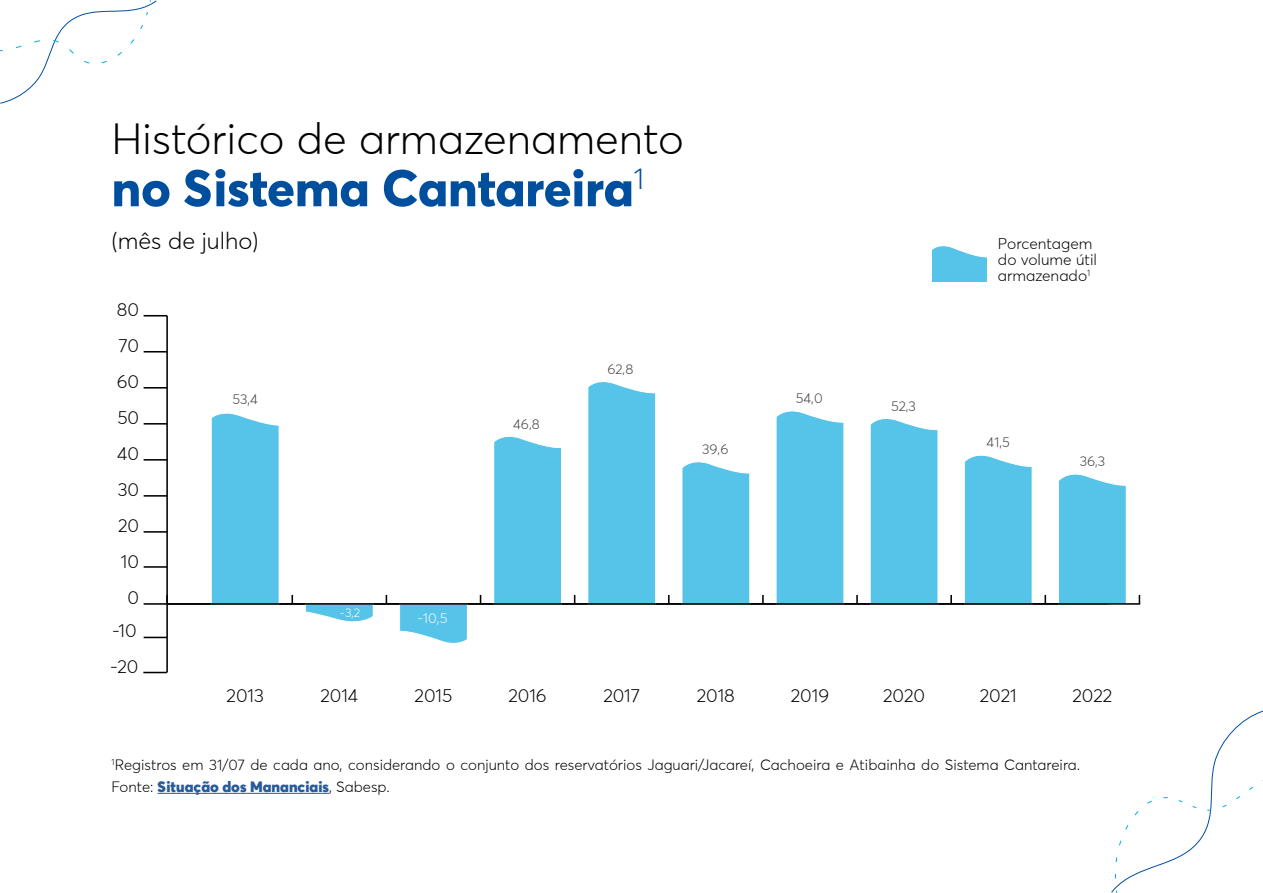
<style>
.page{position:relative;width:1263px;height:893px;background:#fff}
.page>*{position:absolute;margin:0;border:0;box-sizing:border-box;transform-origin:0 0}
.t1{font:800 51px "Averta Std";color:#004f9f}
.t2{font:300 43.5px "Averta Std";color:#000}
.t3{font:300 23.55px "Averta Std";color:#000}
.t4{font:300 18.6px "Averta Std";color:#000}
.t5{font:300 15.45px/16.2px "Averta Std";color:#000}
.t6{font:300 15px/22.5px "Averta Std";color:#000}
.t7{font:300 13.95px "Averta Std";color:#404040}
.t8{font:300 13.95px "Averta Std";color:#fff}
.t9{font:300 12.45px "Averta Std";color:#fff}
.s1{font-weight:900;color:#275b9b}
</style>
<div class="page">
<svg style="left:0;top:0;width:157px;height:104px"></svg>
<svg style="left:1111px;top:710px;width:152px;height:183px"></svg>
<svg style="left:762px;top:595px;width:2px;height:8px"></svg>
<svg style="left:856px;top:595px;width:2px;height:8px"></svg>
<svg style="left:950px;top:595px;width:2px;height:8px"></svg>
<svg style="left:1044px;top:595px;width:2px;height:8px"></svg>
<hr style="left:166px;top:316px;width:2px;height:356px;background:#000">
<svg style="left:144px;top:637px;width:22px;height:1px"></svg>
<hr style="left:144px;top:603px;width:23px;height:2px;background:#000">
<svg style="left:143px;top:672px;width:24px;height:1px"></svg>
<hr style="left:144px;top:531px;width:23px;height:2px;background:#000">
<hr style="left:144px;top:566px;width:23px;height:2px;background:#000">
<hr style="left:144px;top:495px;width:23px;height:2px;background:#000">
<hr style="left:144px;top:459px;width:23px;height:2px;background:#000">
<hr style="left:144px;top:423px;width:23px;height:2px;background:#000">
<hr style="left:144px;top:387px;width:23px;height:2px;background:#000">
<hr style="left:144px;top:351px;width:23px;height:2px;background:#000">
<svg style="left:144px;top:315px;width:23px;height:1px"></svg>
<div style="left:933px;top:246px;width:54px;height:36px;background:#56c3e8"></div>
<div style="left:211px;top:412px;width:68px;height:192px;background:#56c3e8"></div>
<div style="left:211px;top:411px;width:68px;height:193px;border:1px solid #fff"></div>
<div style="left:400px;top:604px;width:67px;height:42px;background:#56c3e8"></div>
<div style="left:399px;top:604px;width:69px;height:43px;border:1px solid #fff"></div>
<div style="left:494px;top:435px;width:67px;height:169px;background:#56c3e8"></div>
<div style="left:493px;top:435px;width:69px;height:169px;border:1px solid #fff"></div>
<div style="left:588px;top:378px;width:68px;height:226px;background:#56c3e8"></div>
<div style="left:587px;top:377px;width:69px;height:227px;border:1px solid #fff"></div>
<div style="left:682px;top:461px;width:68px;height:143px;background:#56c3e8"></div>
<div style="left:682px;top:461px;width:68px;height:143px;border:1px solid #fff"></div>
<div style="left:776px;top:409px;width:68px;height:195px;background:#56c3e8"></div>
<div style="left:870px;top:415px;width:68px;height:189px;background:#56c3e8"></div>
<div style="left:870px;top:415px;width:68px;height:189px;border:1px solid #fff"></div>
<div style="left:964px;top:454px;width:68px;height:150px;background:#56c3e8"></div>
<div style="left:964px;top:454px;width:68px;height:150px;border:1px solid #fff"></div>
<div style="left:1058px;top:473px;width:68px;height:131px;background:#56c3e8"></div>
<div style="left:1058px;top:473px;width:69px;height:131px;border:1px solid #fff"></div>
<svg style="left:211px;top:411px;width:68px;height:18px"></svg>
<svg style="left:493px;top:435px;width:69px;height:16px"></svg>
<svg style="left:587px;top:377px;width:69px;height:19px"></svg>
<svg style="left:682px;top:461px;width:68px;height:16px"></svg>
<svg style="left:776px;top:409px;width:68px;height:17px"></svg>
<svg style="left:870px;top:415px;width:68px;height:18px"></svg>
<svg style="left:964px;top:454px;width:68px;height:16px"></svg>
<svg style="left:932px;top:245px;width:55px;height:16px"></svg>
<svg style="left:1059px;top:473px;width:68px;height:16px"></svg>
<svg style="left:399px;top:627px;width:69px;height:20px"></svg>
<hr style="left:167px;top:603px;width:973px;height:2px;background:#000">
<svg style="left:283px;top:595px;width:92px;height:27px"></svg>
<hr style="left:158px;top:793px;width:171px;height:1px;background:#275b9b">
<h2 class="t2" style="left:112px;top:111px;width:574px">Histórico de armazenamento</h2>
<h1 class="t1" style="left:112px;top:156px;width:534px">no Sistema Cantareira<sup>1</sup></h1>
<h3 class="t3" style="left:112px;top:226px;width:148px">(mês de julho)</h3>
<p class="t4" style="left:117px;top:298px;width:24px">80</p>
<p class="t4" style="left:118px;top:334px;width:22px">70</p>
<p class="t4" style="left:117px;top:370px;width:24px">60</p>
<p class="t4" style="left:117px;top:406px;width:23px">50</p>
<p class="t4" style="left:117px;top:442px;width:23px">40</p>
<p class="t4" style="left:118px;top:478px;width:23px">30</p>
<p class="t4" style="left:118px;top:514px;width:23px">20</p>
<p class="t4" style="left:121px;top:550px;width:20px">10</p>
<p class="t4" style="left:128px;top:586px;width:13px">0</p>
<p class="t4" style="left:112px;top:619px;width:26px">-10</p>
<p class="t4" style="left:110px;top:655px;width:30px">-20</p>
<p class="t7" style="left:233px;top:390px;width:27px">53,4</p>
<p class="t7" style="left:513px;top:415px;width:28px">46,8</p>
<p class="t7" style="left:607px;top:360px;width:27px">62,8</p>
<p class="t9" style="left:340px;top:605px;width:22px">-3,2</p>
<p class="t8" style="left:417px;top:610px;width:31px">-10,5</p>
<p class="t7" style="left:702px;top:440px;width:28px">39,6</p>
<p class="t7" style="left:796px;top:390px;width:28px">54,0</p>
<p class="t7" style="left:891px;top:397px;width:26px">52,3</p>
<p class="t5" style="left:998px;top:235px;width:101px">Porcentagem do volume útil armazenado<sup>1</sup></p>
<p class="t7" style="left:987px;top:434px;width:25px">41,5</p>
<p class="t7" style="left:1080px;top:453px;width:27px">36,3</p>
<p class="t4" style="left:227px;top:684px;width:39px">2013</p>
<p class="t4" style="left:320px;top:684px;width:39px">2014</p>
<p class="t4" style="left:415px;top:684px;width:39px">2015</p>
<p class="t4" style="left:508px;top:684px;width:40px">2016</p>
<p class="t4" style="left:603px;top:684px;width:38px">2017</p>
<p class="t4" style="left:697px;top:684px;width:40px">2018</p>
<p class="t4" style="left:791px;top:684px;width:40px">2019</p>
<p class="t4" style="left:883px;top:684px;width:44px">2020</p>
<p class="t4" style="left:980px;top:684px;width:38px">2021</p>
<p class="t4" style="left:1072px;top:684px;width:41px">2022</p>
<p class="t6" style="left:112px;top:753px;width:970px"><sup>1</sup>Registros em 31/07 de cada ano, considerando o conjunto dos reservatórios Jaguari/Jacareí, Cachoeira e Atibainha do Sistema Cantareira.<br>Fonte: <span class="s1">Situação dos Mananciais</span>, Sabesp.</p>
</div>
